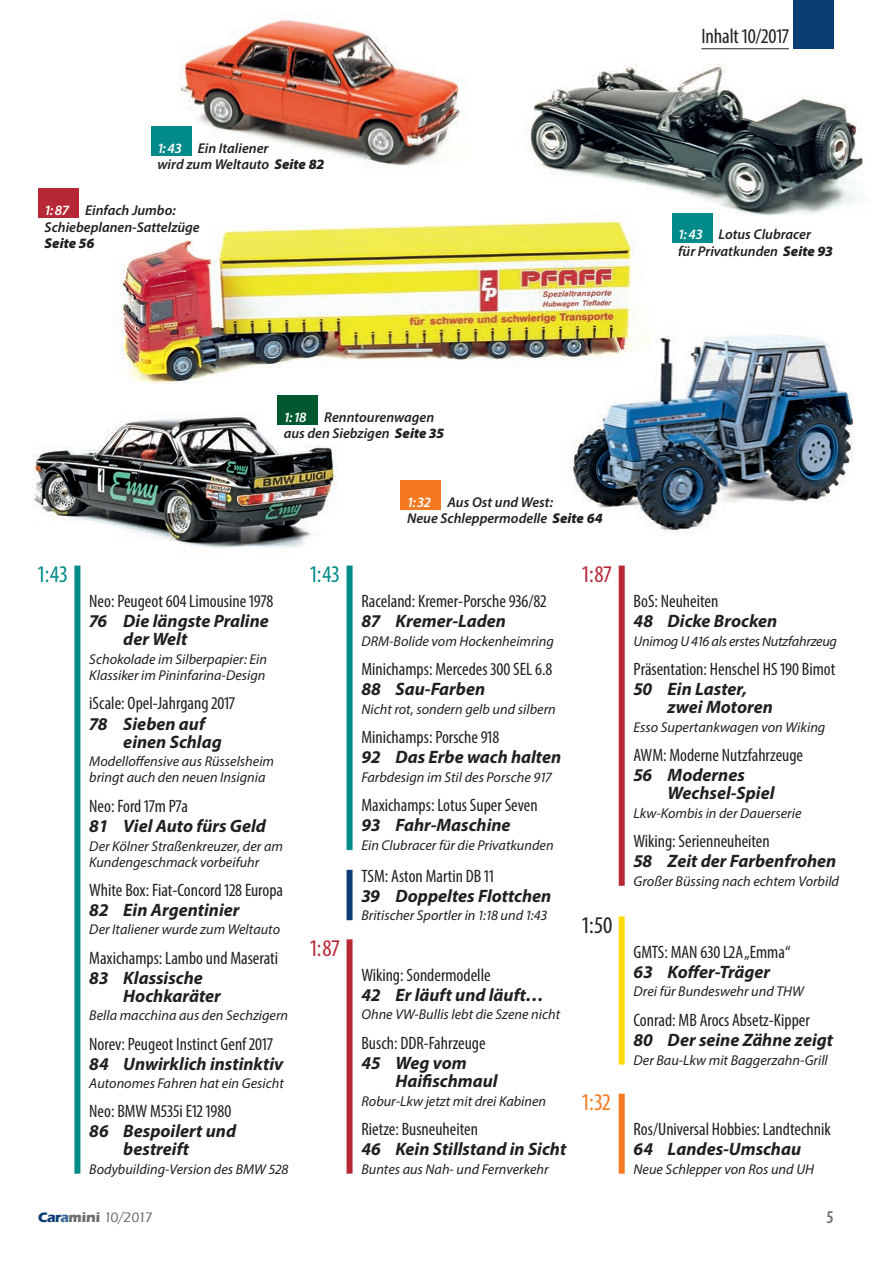
<style>
.page{position:relative;width:893px;height:1263px;background:#fff}
.page>*{position:absolute;margin:0;border:0;box-sizing:border-box;transform-origin:0 0}
.t1{font:condensed 24px "Myriad Pro";color:#008a89}
.t2{font:condensed 24px "Myriad Pro";color:#b72837}
.t3{font:condensed 24px "Myriad Pro";color:#231f20}
.t4{font:condensed 24px "Myriad Pro";color:#f47921}
.t5{font:condensed 21px "Myriad Pro";letter-spacing:-.005em;color:#231f20}
.t6{font:condensed 18px "Myriad Pro";color:#231f20}
.t7{font:italic 700 18px/18px "Myriad Pro";color:#231f20}
.t8{font:600 condensed 18px "Myriad Pro";color:#6c6d70}
.t9{font:italic 14.25px/16.4px "Myriad Pro";color:#231f20}
.t10{font:italic 600 14.25px/16.4px "Myriad Pro";color:#231f20}
.t11{font:italic 14.25px "Myriad Pro";letter-spacing:-.02em;color:#231f20}
.t12{font:500 14.25px "Eras ITC";letter-spacing:-.1em;color:#6c6d70}
.t13{font:italic 900 14.25px "Myriad Pro";color:#231f20}
.s1{color:#fff}
.s2{font-weight:900}
.s3{font-weight:700;color:#0b3e75}
.s4{font-weight:700;color:#3a6697}
.s5{font-weight:700}
</style>
<div class="page">
<div style="left:793px;top:0;width:40px;height:49px;background:#0b3e75"></div>
<hr style="left:701px;top:48px;width:88px;height:1px;background:#231f20">
<img style="left:527px;top:63px;width:336px;height:178px">
<img style="left:573px;top:335px;width:281px;height:200px">
<img style="left:113px;top:208px;width:538px;height:181px">
<div style="left:347px;top:939px;width:6px;height:235px;background:#b72837"></div>
<div style="left:619px;top:566px;width:6px;height:320px;background:#b72837"></div>
<div style="left:347px;top:870px;width:6px;height:50px;background:#0b3e75"></div>
<div style="left:74px;top:566px;width:6px;height:608px;background:#008a89"></div>
<div style="left:347px;top:566px;width:6px;height:284px;background:#008a89"></div>
<div style="left:619px;top:916px;width:6px;height:148px;background:#ffdc01"></div>
<div style="left:619px;top:1094px;width:6px;height:80px;background:#f47921"></div>
<div style="left:401px;top:480px;width:40px;height:30px;background:#f47921"></div>
<div style="left:672px;top:213px;width:40px;height:29px;background:#008a89"></div>
<img style="left:179px;top:13px;width:284px;height:153px">
<img style="left:33px;top:414px;width:304px;height:134px">
<div style="left:151px;top:126px;width:40px;height:30px;background:#008a89"></div>
<div style="left:277px;top:395px;width:41px;height:30px;background:#00592e"></div>
<div style="left:38px;top:189px;width:41px;height:29px;background:#b72837"></div>
<p class="t10" style="left:157px;top:140px;width:168px"><span class="s1">1:43</span> Ein Italiener<br>wird zum Weltauto <span class="s2">Seite 82</span></p>
<p class="t10" style="left:45px;top:202px;width:157px"><span class="s1">1:87</span> Einfach Jumbo:<br>Schiebeplanen-Sattelzüge</p>
<p class="t13" style="left:45px;top:235px;width:51px">Seite 56</p>
<h2 class="t5" style="left:701px;top:24px;width:89px">Inhalt 10/2017</h2>
<p class="t10" style="left:678px;top:226px;width:156px"><span class="s1">1:43</span> Lotus Clubracer<br>für Privatkunden <span class="s2">Seite 93</span></p>
<h1 class="t1" style="left:38px;top:559px;width:31px">1:43</h1>
<p class="t10" style="left:284px;top:409px;width:162px"><span class="s1">1:18</span> Renntourenwagen aus den Siebzigen <span class="s2">Seite 35</span></p>
<p class="t6" style="left:89px;top:590px;width:186px">Neo: Peugeot 604 Limousine 1978</p>
<p class="t7" style="left:123px;top:611px;width:147px;text-indent:-34px">76 Die längste Praline der Welt</p>
<p class="t9" style="left:89px;top:650px;width:179px">Schokolade im Silberpapier: Ein<br>Klassiker im Pininfarina-Design</p>
<p class="t6" style="left:89px;top:693px;width:147px">iScale: Opel-Jahrgang 2017</p>
<p class="t7" style="left:123px;top:714px;width:100px;text-indent:-34px">78 Sieben auf einen Schlag</p>
<p class="t9" style="left:89px;top:753px;width:186px">Modelloffensive aus Rüsselsheim bringt auch den neuen Insignia</p>
<p class="t6" style="left:89px;top:795px;width:100px">Neo: Ford 17m P7a</p>
<p class="t7" style="left:89px;top:816px;width:178px">81 Viel Auto fürs Geld</p>
<p class="t9" style="left:89px;top:837px;width:195px">Der Kölner Straßenkreuzer, der am<br>Kundengeschmack vorbeifuhr</p>
<p class="t6" style="left:89px;top:879px;width:195px">White Box: Fiat-Concord 128 Europa</p>
<p class="t7" style="left:89px;top:900px;width:152px">82 Ein Argentinier</p>
<p class="t9" style="left:89px;top:921px;width:192px">Der Italiener wurde zum Weltauto</p>
<p class="t6" style="left:89px;top:947px;width:190px">Maxichamps: Lambo und Maserati</p>
<p class="t7" style="left:123px;top:968px;width:99px;text-indent:-34px">83 Klassische<br>Hochkaräter</p>
<p class="t9" style="left:89px;top:1007px;width:200px">Bella macchina aus den Sechzigern</p>
<p class="t6" style="left:89px;top:1033px;width:185px">Norev: Peugeot Instinct Genf 2017</p>
<p class="t7" style="left:89px;top:1054px;width:196px">84 Unwirklich instinktiv</p>
<p class="t9" style="left:89px;top:1075px;width:196px">Autonomes Fahren hat ein Gesicht</p>
<p class="t6" style="left:89px;top:1100px;width:144px">Neo: BMW M535i E12 1980</p>
<p class="t7" style="left:123px;top:1121px;width:114px;text-indent:-34px">86 Bespoilert und bestreift</p>
<p class="t9" style="left:89px;top:1160px;width:201px">Bodybuilding-Version des BMW 528</p>
<h1 class="t1" style="left:310px;top:559px;width:31px">1:43</h1>
<h1 class="t2" style="left:310px;top:933px;width:30px">1:87</h1>
<p class="t10" style="left:407px;top:494px;width:197px"><span class="s1">1:32</span> Aus Ost und West:<br>Neue Schleppermodelle <span class="s2">Seite 64</span></p>
<p class="t6" style="left:361px;top:590px;width:187px">Raceland: Kremer-Porsche 936/82</p>
<p class="t7" style="left:361px;top:611px;width:146px">87 Kremer-Laden</p>
<p class="t9" style="left:361px;top:632px;width:194px">DRM-Bolide vom Hockenheimring</p>
<p class="t6" style="left:361px;top:658px;width:192px">Minichamps: Mercedes 300 SEL 6.8</p>
<p class="t7" style="left:361px;top:680px;width:125px">88 Sau-Farben</p>
<p class="t9" style="left:361px;top:700px;width:196px">Nicht rot, sondern gelb und silbern</p>
<p class="t6" style="left:361px;top:726px;width:139px">Minichamps: Porsche 918</p>
<p class="t7" style="left:361px;top:748px;width:201px">92 Das Erbe wach halten</p>
<p class="t9" style="left:361px;top:769px;width:191px">Farbdesign im Stil des Porsche 917</p>
<p class="t6" style="left:361px;top:794px;width:178px">Maxichamps: Lotus Super Seven</p>
<p class="t7" style="left:361px;top:816px;width:151px">93 Fahr-Maschine</p>
<p class="t9" style="left:361px;top:837px;width:194px">Ein Clubracer für die Privatkunden</p>
<p class="t6" style="left:361px;top:865px;width:134px">TSM: Aston Martin DB 11</p>
<p class="t7" style="left:361px;top:886px;width:191px">39 Doppeltes Flottchen</p>
<p class="t9" style="left:361px;top:907px;width:187px">Britischer Sportler in 1:18 und 1:43</p>
<p class="t6" style="left:361px;top:964px;width:131px">Wiking: Sondermodelle</p>
<p class="t7" style="left:361px;top:985px;width:184px">42 Er läuft und läuft…</p>
<p class="t9" style="left:361px;top:1006px;width:200px">Ohne VW-Bullis lebt die Szene nicht</p>
<p class="t6" style="left:361px;top:1032px;width:126px">Busch: DDR-Fahrzeuge</p>
<p class="t7" style="left:395px;top:1053px;width:104px;text-indent:-34px">45 Weg vom<br>Haifischmaul</p>
<p class="t9" style="left:361px;top:1092px;width:186px">Robur-Lkw jetzt mit drei Kabinen</p>
<p class="t6" style="left:361px;top:1118px;width:118px">Rietze: Busneuheiten</p>
<p class="t7" style="left:361px;top:1139px;width:206px">46 Kein Stillstand in Sicht</p>
<p class="t9" style="left:361px;top:1160px;width:189px">Buntes aus Nah- und Fernverkehr</p>
<h1 class="t2" style="left:583px;top:559px;width:30px">1:87</h1>
<h1 class="t3" style="left:583px;top:910px;width:31px">1:50</h1>
<h1 class="t4" style="left:583px;top:1087px;width:30px">1:32</h1>
<p class="t6" style="left:634px;top:590px;width:86px">BoS: Neuheiten</p>
<p class="t7" style="left:634px;top:611px;width:145px">48 Dicke Brocken</p>
<p class="t11" style="left:634px;top:632px;width:205px">Unimog U 416 als erstes Nutzfahrzeug</p>
<p class="t6" style="left:634px;top:658px;width:203px">Präsentation: Henschel HS 190 Bimot</p>
<p class="t7" style="left:668px;top:680px;width:107px;text-indent:-34px">50 Ein Laster, zwei Motoren</p>
<p class="t9" style="left:634px;top:718px;width:193px">Esso Supertankwagen von Wiking</p>
<p class="t6" style="left:634px;top:744px;width:171px">AWM: Moderne Nutzfahrzeuge</p>
<p class="t7" style="left:668px;top:766px;width:108px;text-indent:-34px">56 Modernes<br>Wechsel-Spiel</p>
<p class="t9" style="left:634px;top:805px;width:169px">Lkw-Kombis in der Dauerserie</p>
<p class="t6" style="left:634px;top:830px;width:138px">Wiking: Serienneuheiten</p>
<p class="t7" style="left:634px;top:852px;width:204px">58 Zeit der Farbenfrohen</p>
<p class="t9" style="left:634px;top:873px;width:207px">Großer Büssing nach echtem Vorbild</p>
<p class="t6" style="left:634px;top:941px;width:158px">GMTS: MAN 630 L2A „Emma“</p>
<p class="t7" style="left:634px;top:962px;width:138px">63 Koffer-Träger</p>
<p class="t9" style="left:634px;top:983px;width:172px">Drei für Bundeswehr und THW</p>
<p class="t6" style="left:634px;top:1009px;width:178px">Conrad: MB Arocs Absetz-Kipper</p>
<p class="t7" style="left:634px;top:1030px;width:201px">80 Der seine Zähne zeigt</p>
<p class="t9" style="left:634px;top:1051px;width:196px">Der Bau-Lkw mit Baggerzahn-Grill</p>
<p class="t6" style="left:634px;top:1118px;width:199px">Ros/Universal Hobbies: Landtechnik</p>
<p class="t7" style="left:634px;top:1140px;width:169px">64 Landes-Umschau</p>
<p class="t9" style="left:634px;top:1160px;width:182px">Neue Schlepper von Ros und UH</p>
<p class="t12" style="left:38px;top:1209px;width:116px"><span class="s3">Car</span><span class="s4">a</span><span class="s5">mini</span> 10/2017</p>
<p class="t8" style="left:827px;top:1207px;width:8px">5</p>
</div>
